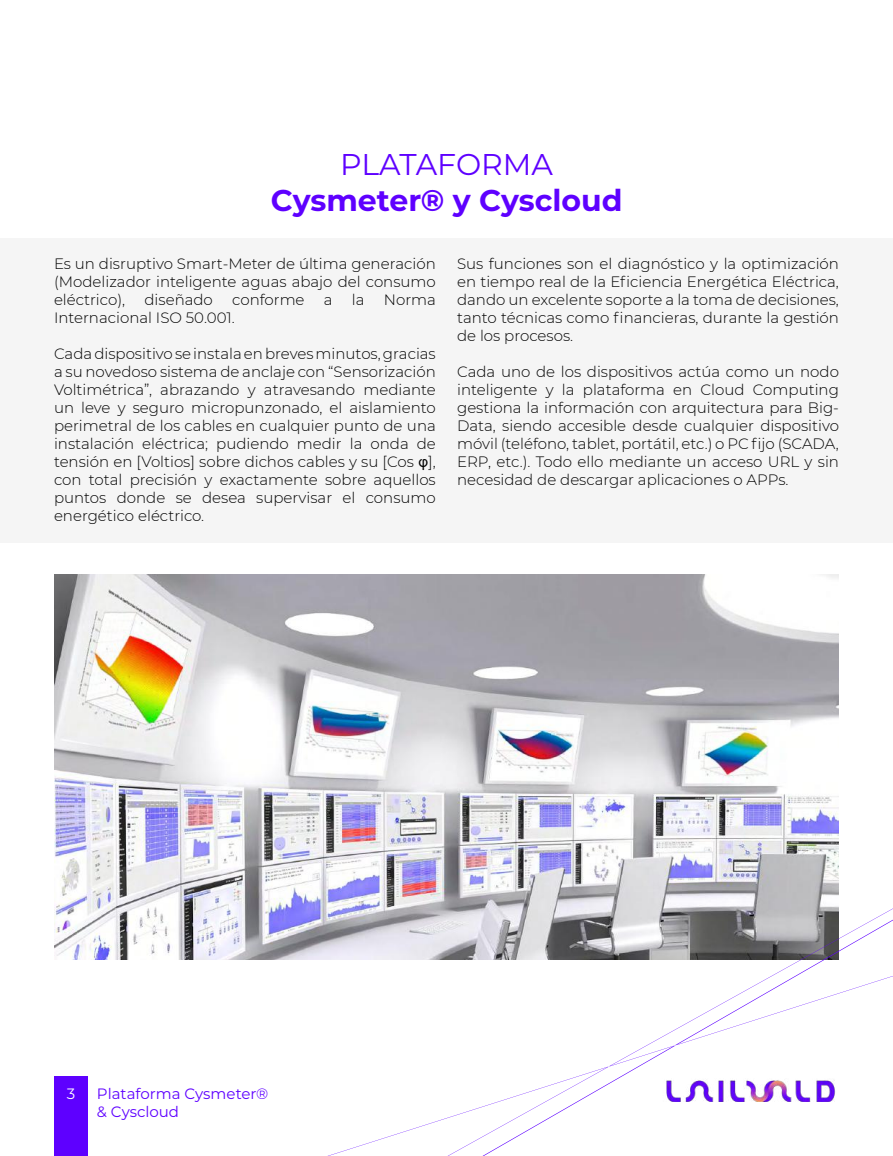
<style>
.page{position:relative;width:893px;height:1156px;background:#fff}
.page>*{position:absolute;margin:0;border:0;box-sizing:border-box;transform-origin:0 0}
.t1{font:700 30px "Montserrat";color:#5e00ff}
.t2{font:30px "Montserrat";color:#5e00ff}
.t3{font:300 15px/18px "Montserrat";color:#000;text-align:justify}
.t4{font:15px/18px "Montserrat";color:#5e00ff}
.t5{font:15px "Montserrat";color:#fff}
.s1{font-family:"Arial";font-weight:400}
</style>
<div class="page">
<div style="left:54px;top:1077px;width:34px;height:79px;background:#5e00ff"></div>
<div style="left:0;top:238px;width:892px;height:304px;background:#f5f5f5"></div>
<img style="left:54px;top:575px;width:785px;height:384px">
<svg style="left:609px;top:908px;width:284px;height:11px"></svg>
<svg style="left:327px;top:919px;width:566px;height:237px"></svg>
<h1 class="t2" style="left:340px;top:143px;width:214px">PLATAFORMA</h1>
<h1 class="t1" style="left:271px;top:178px;width:353px">Cysmeter® y Cyscloud</h1>
<p class="t3" style="left:54px;top:254px;width:383px">Es un disruptivo Smart-Meter de última generación (Modelizador inteligente aguas abajo del consumo eléctrico),</p>
<p class="t3" style="left:144px;top:290px;width:70px">diseñado</p>
<p class="t3" style="left:232px;top:290px;width:74px">conforme</p>
<p class="t3" style="left:324px;top:290px;width:10px">a</p>
<p class="t3" style="left:352px;top:290px;width:14px">la</p>
<p class="t3" style="left:384px;top:290px;width:53px">Norma</p>
<p class="t3" style="left:54px;top:308px;width:182px">Internacional ISO 50.001.</p>
<p class="t3" style="left:54px;top:344px;width:383px">Cada dispositivo se instala en breves minutos, gracias a su novedoso sistema de anclaje con “Sensorización Voltimétrica”, abrazando y atravesando mediante un leve y seguro micropunzonado, el aislamiento perimetral de los cables en cualquier punto de una instalación eléctrica; pudiendo medir la onda de tensión en [Voltios] sobre dichos cables y su [Cos <span class="s1">φ</span>], con total precisión y exactamente sobre aquellos puntos donde se desea supervisar el consumo energético eléctrico.</p>
<p class="t3" style="left:457px;top:254px;width:383px">Sus funciones son el diagnóstico y la optimización en tiempo real de la Eficiencia Energética Eléctrica, dando un excelente soporte a la toma de decisiones, tanto técnicas como financieras, durante la gestión de los procesos.</p>
<p class="t3" style="left:457px;top:362px;width:383px">Cada uno de los dispositivos actúa como un nodo inteligente y la plataforma en Cloud Computing gestiona la información con arquitectura para Big-Data, siendo accesible desde cualquier dispositivo móvil (teléfono, tablet, portátil, etc.) o PC fijo (SCADA, ERP, etc.). Todo ello mediante un acceso URL y sin necesidad de descargar aplicaciones o APPs.</p>
<p class="t5" style="left:67px;top:1083px;width:10px">3</p>
<p class="t4" style="left:97px;top:1084px;width:173px">Plataforma Cysmeter® &amp; Cyscloud</p>
</div>
